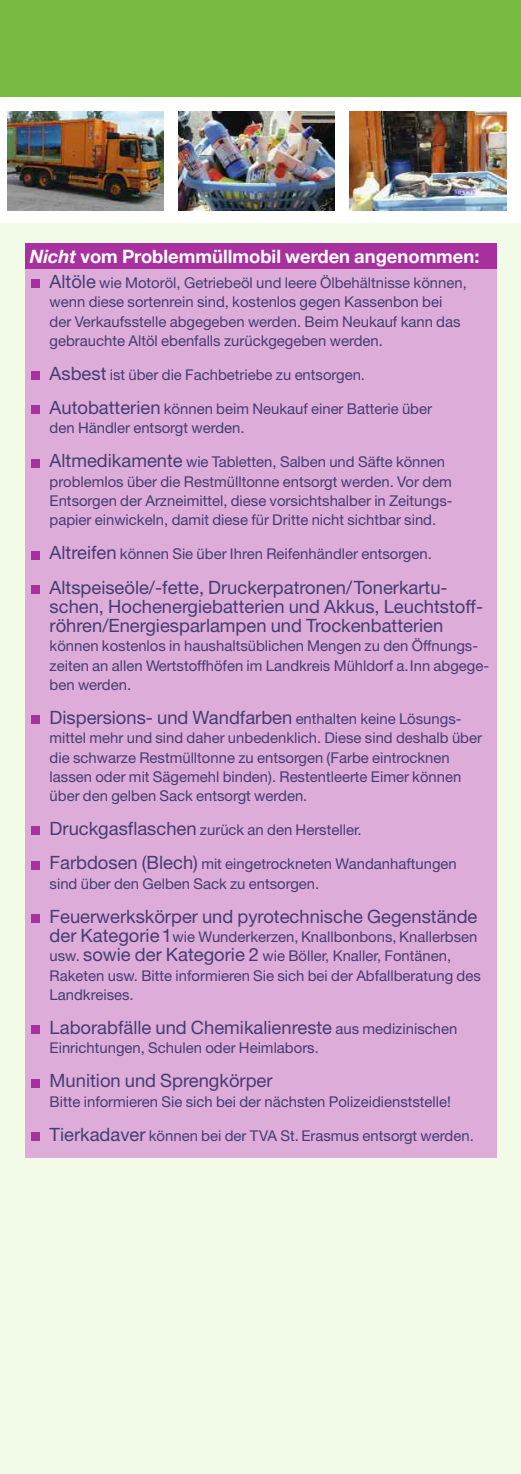
<style>
.page{position:relative;width:521px;height:1474px;background:#fff}
.page>*{position:absolute;margin:0;border:0;box-sizing:border-box;transform-origin:0 0}
.t1{font:18.38px/19.2px "Helvetica Neue";color:#443d75}
.t2{font:700 18.38px "Helvetica Neue";color:#fff}
.t3{font:14.88px/19.2px "Helvetica Neue";color:#443d75}
.s1{font-style:italic}
.s2{font-size:18.38px}
.s3{font-size:14.88px}
</style>
<div class="page">
<div style="left:0;top:223px;width:521px;height:1250px;background:#f2fae8"></div>
<div style="left:0;top:0;width:521px;height:97px;background:#78bb42"></div>
<div style="left:25px;top:268px;width:471px;height:889px;background:#ddacd8"></div>
<div style="left:25px;top:243px;width:471px;height:25px;background:#a9309f"></div>
<div style="left:32px;top:1132px;width:8px;height:8px;background:#a9309f"></div>
<div style="left:32px;top:1078px;width:8px;height:9px;background:#a9309f"></div>
<div style="left:32px;top:1025px;width:8px;height:8px;background:#a9309f"></div>
<div style="left:32px;top:860px;width:8px;height:9px;background:#a9309f"></div>
<div style="left:32px;top:826px;width:8px;height:9px;background:#a9309f"></div>
<div style="left:32px;top:715px;width:8px;height:9px;background:#a9309f"></div>
<div style="left:32px;top:405px;width:8px;height:9px;background:#a9309f"></div>
<div style="left:32px;top:371px;width:8px;height:9px;background:#a9309f"></div>
<div style="left:32px;top:279px;width:8px;height:9px;background:#a9309f"></div>
<div style="left:32px;top:585px;width:8px;height:8px;background:#a9309f"></div>
<div style="left:32px;top:459px;width:8px;height:8px;background:#a9309f"></div>
<div style="left:32px;top:551px;width:8px;height:8px;background:#a9309f"></div>
<div style="left:32px;top:914px;width:8px;height:8px;background:#a9309f"></div>
<img style="left:350px;top:112px;width:156px;height:99px">
<img style="left:179px;top:112px;width:156px;height:99px">
<img style="left:7px;top:112px;width:157px;height:99px">
<p class="t2" style="left:30px;top:245px;width:451px"><span class="s1">Nicht</span> vom Problemmüllmobil werden angenommen:</p>
<p class="t3" style="left:50px;top:274px;width:419px"><span class="s2">Altöle</span> wie Motoröl, Getriebeöl und leere Ölbehältnisse können, wenn diese sortenrein sind, kostenlos gegen Kassenbon bei der Verkaufsstelle abgegeben werden. Beim Neukauf kann das gebrauchte Altöl ebenfalls zurückgegeben werden.</p>
<p class="t3" style="left:50px;top:366px;width:317px"><span class="s2">Asbest</span> ist über die Fachbetriebe zu entsorgen.</p>
<p class="t3" style="left:50px;top:400px;width:384px"><span class="s2">Autobatterien</span> können beim Neukauf einer Batterie über den Händler entsorgt werden.</p>
<p class="t3" style="left:50px;top:454px;width:404px"><span class="s2">Altmedikamente</span> wie Tabletten, Salben und Säfte können problemlos über die Restmülltonne entsorgt werden. Vor dem Entsorgen der Arzneimittel, diese vorsichtshalber in Zeitungs&shy;papier einwickeln, damit diese für Dritte nicht sichtbar sind.</p>
<p class="t3" style="left:50px;top:546px;width:384px"><span class="s2">Altreifen</span> können Sie über Ihren Reifenhändler entsorgen.</p>
<p class="t1" style="left:50px;top:579px;width:435px">Altspeiseöle/-fette, Druckerpatronen/Tonerkartu&shy;schen, Hochenergiebatterien und Akkus, Leuchtstoff&shy;röhren/Energiesparlampen und Trockenbatterien</p>
<p class="t3" style="left:50px;top:638px;width:441px">können kostenlos in haushaltsüblichen Mengen zu den Öffnungs&shy;zeiten an allen Wertstoffhöfen im Landkreis Mühldorf a.Inn abgege&shy;ben werden.</p>
<p class="t1" style="left:50px;top:709px;width:413px">Dispersions- und Wandfarben <span class="s3">enthalten keine Lösungs-</span></p>
<p class="t3" style="left:50px;top:729px;width:434px">mittel mehr und sind daher unbedenklich. Diese sind deshalb über die schwarze Restmülltonne zu entsorgen (Farbe eintrocknen lassen oder mit Sägemehl binden). Restentleerte Eimer können über den gelben Sack entsorgt werden.</p>
<p class="t3" style="left:50px;top:821px;width:314px"><span class="s2">Druckgasflaschen</span> zurück an den Hersteller.</p>
<p class="t3" style="left:50px;top:855px;width:409px"><span class="s2">Farbdosen (Blech)</span> mit eingetrockneten Wandanhaftungen sind über den Gelben Sack zu entsorgen.</p>
<p class="t1" style="left:50px;top:908px;width:429px">Feuerwerkskörper und pyrotechnische Gegenstände</p>
<p class="t3" style="left:50px;top:928px;width:433px"><span class="s2">der Kategorie1</span>wie Wunderkerzen, Knallbonbons, Knallerbsen usw. <span class="s2">sowie der Kategorie 2</span> wie Böller, Knaller, Fontänen, Raketen usw. Bitte informieren Sie sich bei der Abfallberatung des Landkreises.</p>
<p class="t1" style="left:50px;top:1019px;width:409px">Laborabfälle und Chemikalienreste <span class="s3">aus medizinischen</span></p>
<p class="t3" style="left:50px;top:1039px;width:271px">Einrichtungen, Schulen oder Heimlabors.</p>
<p class="t1" style="left:50px;top:1072px;width:224px">Munition und Sprengkörper</p>
<p class="t3" style="left:50px;top:1093px;width:403px">Bitte informieren Sie sich bei der nächsten Polizeidienststelle!</p>
<p class="t3" style="left:50px;top:1127px;width:426px"><span class="s2">Tierkadaver</span> können bei der TVA St. Erasmus entsorgt werden.</p>
</div>
